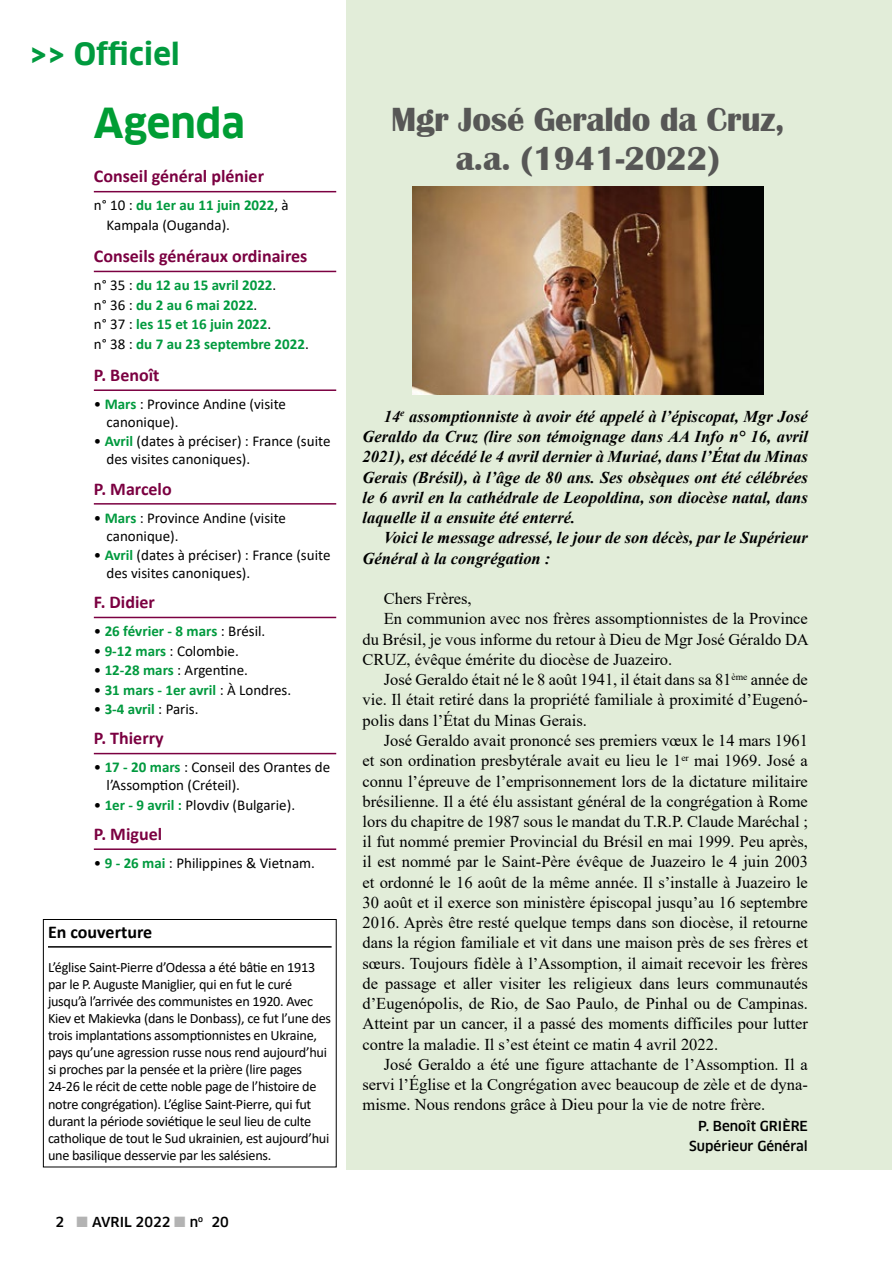
<style>
.page{position:relative;width:893px;height:1263px;background:#fff}
.page>*{position:absolute;margin:0;border:0;box-sizing:border-box;transform-origin:0 0}
.t1{font:700 40.5px "Clan";color:#009d34}
.t2{font:700 34.5px/39px "Britannic";letter-spacing:-.01em;color:#575756;text-align:center}
.t3{font:700 30px "Clan";color:#009a3e}
.t4{font:700 18px "Calibri";color:#7b0041}
.t5{font:700 18px "Calibri";color:#000}
.t6{font:16.5px "Times New Roman";color:#000}
.t7{font:italic 700 16.5px/20.2px "Times New Roman";color:#000;text-align:justify}
.t8{font:15px/18px "Calibri";color:#000}
.t9{font:700 15px/19.5px "Calibri";color:#009a3e}
.t10{font:14.25px/17.1px "Calibri";letter-spacing:-.02em;color:#000}
.t11{font:500 13.5px/20.2px "Clan";color:#000;text-align:right}
.s1{font-weight:700;color:#009a3e}
.s2{font-weight:400;color:#000}
.s3{color:#b3b3b3}
</style>
<div class="page">
<div style="left:347px;top:0;width:545px;height:1170px;background:#e2edd9"></div>
<hr style="left:94px;top:191px;width:242px;height:1px;background:#7b0041">
<hr style="left:94px;top:271px;width:242px;height:1px;background:#7b0041">
<hr style="left:94px;top:389px;width:242px;height:2px;background:#7b0041">
<hr style="left:94px;top:503px;width:242px;height:2px;background:#7b0041">
<hr style="left:94px;top:617px;width:242px;height:1px;background:#7b0041">
<hr style="left:94px;top:753px;width:242px;height:1px;background:#7b0041">
<hr style="left:94px;top:848px;width:242px;height:2px;background:#7b0041">
<hr style="left:48px;top:946px;width:284px;height:2px;background:#000">
<div style="left:43px;top:919px;width:294px;height:248px;border:1px solid #000"></div>
<img style="left:412px;top:186px;width:351px;height:208px">
<h3 class="t3" style="left:30px;top:37px;width:152px">&gt;&gt; Officiel</h3>
<h1 class="t1" style="left:94px;top:101px;width:153px">Agenda</h1>
<p class="t4" style="left:94px;top:164px;width:172px">Conseil général plénier</p>
<p class="t8" style="left:107px;top:195px;width:184px;line-height:19.5px;text-indent:-13px">n° 10 : <span class="s1">du 1er au 11 juin 2022</span>, à<br>Kampala (Ouganda).</p>
<p class="t4" style="left:94px;top:243px;width:215px">Conseils généraux ordinaires</p>
<p class="t9" style="left:94px;top:275px;width:216px"><span class="s2">n° 35 :</span> du 12 au 15 avril 2022<span class="s2">.<br>n° 36 :</span> du 2 au 6 mai 2022<span class="s2">.<br>n° 37 :</span> les 15 et 16 juin 2022<span class="s2">.<br>n° 38 :</span> du 7 au 23 septembre 2022<span class="s2">.</span></p>
<p class="t4" style="left:94px;top:362px;width:67px">P. Benoît</p>
<p class="t8" style="left:107px;top:395px;width:181px;text-indent:-13px">• <span class="s1">Mars</span> : Province Andine (visite canonique).</p>
<p class="t8" style="left:107px;top:432px;width:225px;text-indent:-13px">• <span class="s1">Avril</span> (dates à préciser) : France (suite des visites canoniques).</p>
<p class="t4" style="left:94px;top:476px;width:79px">P. Marcelo</p>
<p class="t8" style="left:107px;top:508px;width:181px;text-indent:-13px">• <span class="s1">Mars</span> : Province Andine (visite canonique).</p>
<p class="t8" style="left:107px;top:546px;width:225px;text-indent:-13px">• <span class="s1">Avril</span> (dates à préciser) : France (suite des visites canoniques).</p>
<p class="t4" style="left:94px;top:589px;width:63px">F. Didier</p>
<p class="t9" style="left:94px;top:621px;width:173px"><span class="s2">•</span> 26 février - 8 mars <span class="s2">: Brésil.</span></p>
<p class="t8" style="left:94px;top:641px;width:146px">• <span class="s1">9-12 mars</span> : Colombie.</p>
<p class="t8" style="left:94px;top:661px;width:156px">• <span class="s1">12-28 mars</span> : Argentine.</p>
<p class="t9" style="left:94px;top:680px;width:199px"><span class="s2">•</span> 31 mars - 1er avril <span class="s2">: À Londres.</span></p>
<p class="t8" style="left:94px;top:700px;width:106px">• <span class="s1">3-4 avril</span> : Paris.</p>
<p class="t4" style="left:94px;top:726px;width:71px">P. Thierry</p>
<p class="t8" style="left:107px;top:758px;width:225px;text-indent:-13px">• <span class="s1">17 - 20 mars</span> : Conseil des Orantes de l’Assomption (Créteil).</p>
<p class="t8" style="left:94px;top:795px;width:203px">• <span class="s1">1er - 9 avril :</span> Plovdiv (Bulgarie).</p>
<p class="t4" style="left:94px;top:821px;width:70px">P. Miguel</p>
<p class="t8" style="left:94px;top:854px;width:223px">• <span class="s1">9 - 26 mai</span> : Philippines &amp; Vietnam.</p>
<p class="t5" style="left:48px;top:919px;width:106px">En couverture</p>
<p class="t10" style="left:48px;top:958px;width:285px">L’église Saint-Pierre d’Odessa a été bâtie en 1913 par le P. Auguste Maniglier, qui en fut le curé jusqu’à l’arrivée des communistes en 1920. Avec Kiev et Makievka (dans le Donbass), ce fut l’une des trois implantations assomptionnistes en Ukraine, pays qu’une agression russe nous rend aujourd’hui si proches par la pensée et la prière (lire pages 24-26 le récit de cette noble page de l’histoire de notre congrégation). L’église Saint-Pierre, qui fut durant la période soviétique le seul lieu de culte catholique de tout le Sud ukrainien, est aujourd’hui une basilique desservie par les salésiens.</p>
<p class="t11" style="left:77px;top:1211px;width:128px"><span class="s3">■</span> AVRIL 2022 <span class="s3">■</span> n<sup>o</sup></p>
<p class="t11" style="left:56px;top:1211px;width:10px">2</p>
<p class="t11" style="left:211px;top:1211px;width:19px">20</p>
<h2 class="t2" style="left:391px;top:100px;width:395px">Mgr José Geraldo da Cruz, a.a. (1941-2022)</h2>
<p class="t7" style="left:362px;top:406px;width:447px;text-indent:21px">14<sup>e</sup> assomptionniste à avoir été appelé à l’épiscopat, Mgr José Geraldo da Cruz (lire son témoignage dans AA Info n° 16, avril 2021), est décédé le 4 avril dernier à Muriaé, dans l’État du Minas Gerais (Brésil), à l’âge de 80 ans. Ses obsèques ont été célébrées le 6 avril en la cathédrale de Leopoldina, son diocèse natal, dans laquelle il a ensuite été enterré.</p>
<p class="t7" style="left:362px;top:527px;width:447px;text-indent:21px">Voici le message adressé, le jour de son décès, par le Supérieur<br>Général à la congrégation :</p>
<p class="t6" style="left:384px;top:587px;width:89px">Chers Frères,</p>
<p class="t6" style="left:384px;top:607px;width:426px">En communion avec nos frères assomptionnistes de la Province</p>
<p class="t6" style="left:362px;top:627px;width:448px">du Brésil, je vous informe du retour à Dieu de Mgr José Géraldo DA</p>
<p class="t6" style="left:362px;top:648px;width:311px">CRUZ, évêque émérite du diocèse de Juazeiro.</p>
<p class="t6" style="left:384px;top:668px;width:426px">José Geraldo était né le 8 août 1941, il était dans sa 81<sup>ème</sup> année de</p>
<p class="t6" style="left:362px;top:688px;width:447px">vie. Il était retiré dans la propriété familiale à proximité d’Eugenó-</p>
<p class="t6" style="left:362px;top:708px;width:226px">polis dans l’État du Minas Gerais.</p>
<p class="t6" style="left:384px;top:729px;width:426px">José Geraldo avait prononcé ses premiers vœux le 14 mars 1961</p>
<p class="t6" style="left:362px;top:749px;width:447px">et son ordination presbytérale avait eu lieu le 1<sup>er</sup> mai 1969. José a</p>
<p class="t6" style="left:362px;top:769px;width:447px">connu l’épreuve de l’emprisonnement lors de la dictature militaire</p>
<p class="t6" style="left:362px;top:789px;width:447px">brésilienne. Il a été élu assistant général de la congrégation à Rome</p>
<p class="t6" style="left:362px;top:810px;width:447px">lors du chapitre de 1987 sous le mandat du T.R.P. Claude Maréchal ;</p>
<p class="t6" style="left:362px;top:830px;width:447px">il fut nommé premier Provincial du Brésil en mai 1999. Peu après,</p>
<p class="t6" style="left:362px;top:850px;width:447px">il est nommé par le Saint-Père évêque de Juazeiro le 4 juin 2003</p>
<p class="t6" style="left:362px;top:870px;width:447px">et ordonné le 16 août de la même année. Il s’installe à Juazeiro le</p>
<p class="t6" style="left:362px;top:891px;width:447px">30 août et il exerce son ministère épiscopal jusqu’au 16 septembre</p>
<p class="t6" style="left:362px;top:911px;width:447px">2016. Après être resté quelque temps dans son diocèse, il retourne</p>
<p class="t6" style="left:362px;top:931px;width:447px">dans la région familiale et vit dans une maison près de ses frères et</p>
<p class="t6" style="left:362px;top:951px;width:447px">sœurs. Toujours fidèle à l’Assomption, il aimait recevoir les frères</p>
<p class="t6" style="left:362px;top:972px;width:447px">de passage et aller visiter les religieux dans leurs communautés</p>
<p class="t6" style="left:362px;top:992px;width:447px">d’Eugenópolis, de Rio, de Sao Paulo, de Pinhal ou de Campinas.</p>
<p class="t6" style="left:362px;top:1012px;width:447px">Atteint par un cancer, il a passé des moments difficiles pour lutter</p>
<p class="t6" style="left:362px;top:1032px;width:357px">contre la maladie. Il s’est éteint ce matin 4 avril 2022.</p>
<p class="t6" style="left:384px;top:1053px;width:426px">José Geraldo a été une figure attachante de l’Assomption. Il a</p>
<p class="t6" style="left:362px;top:1073px;width:447px">servi l’Église et la Congrégation avec beaucoup de zèle et de dyna-</p>
<p class="t6" style="left:362px;top:1093px;width:404px">misme. Nous rendons grâce à Dieu pour la vie de notre frère.</p>
<p class="t11" style="left:689px;top:1116px;width:120px">P. Benoît GRIÈRE<br>Supérieur Général</p>
</div>
